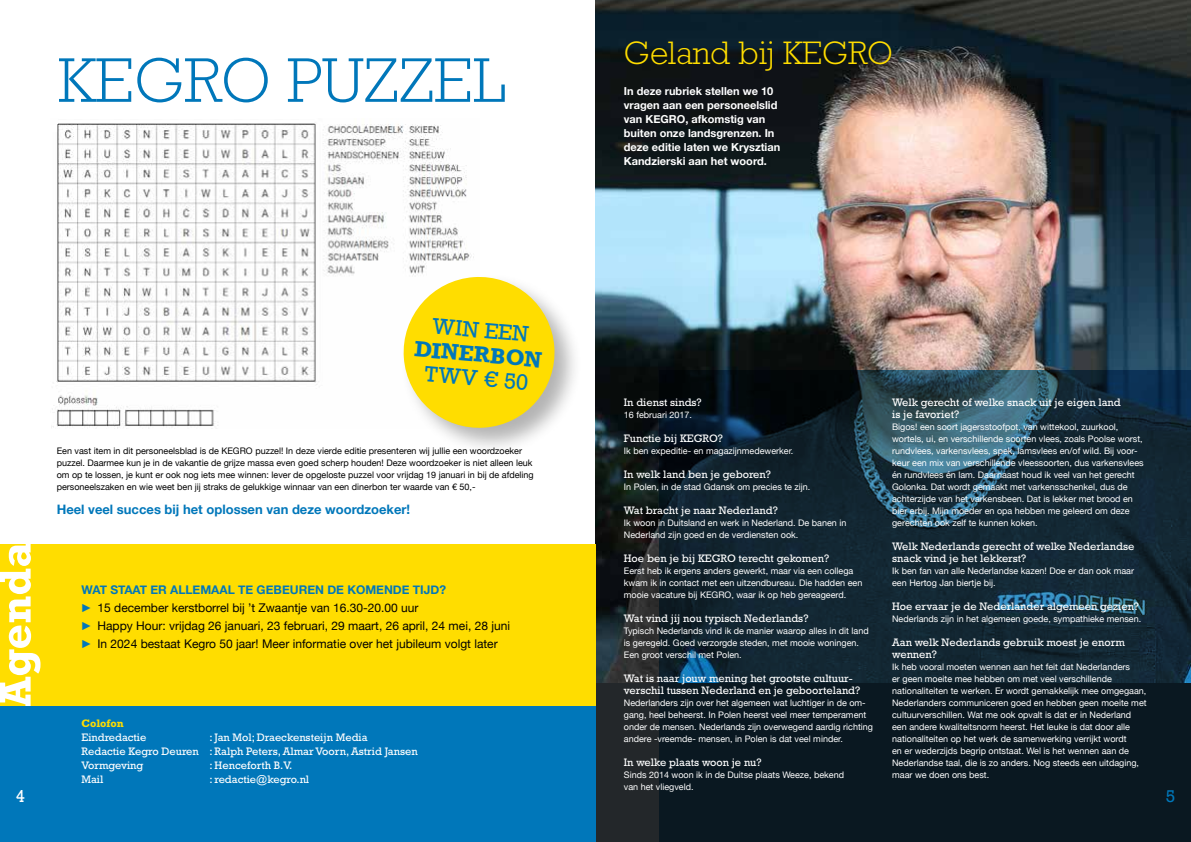
<style>
.page{position:relative;width:1191px;height:842px;background:#fff}
.page>*{position:absolute;margin:0;border:0;box-sizing:border-box;transform-origin:0 0}
.t1{font:300 64px "Rockwell Std";color:#0077ba}
.t2{font:300 33px "Rockwell Std";color:#fd0}
.t3{font:20.7px "Rockwell";color:#0077ba}
.t4{font:700 20.7px "Rockwell";color:#0077ba}
.t5{font:16px "Rockwell";color:#fff}
.t6{font:16px "Rockwell";color:#0077ba}
.t7{font:700 13px "Helvetica Neue";color:#0077ba}
.t8{font:12px/18px "Helvetica Neue";color:#000}
.t9{font:11px/12px "Rockwell Std";color:#fff}
.t10{font:700 11px/14px "Helvetica Neue";color:#fff}
.t11{font:700 11px "Rockwell Std";color:#fd0}
.t12{font:9px/12px "Helvetica Neue";color:#fff}
.t13{font:9px/12px "Helvetica Neue";color:#000}
.s1{font-weight:700;color:#0077ba}
.s2{font-family:"Klavika Arrows";font-weight:700;color:#0077ba}
</style>
<div class="page">
<div style="left:557px;top:667px;width:634px;height:175px;background:#23272a"></div>
<img style="left:595px;top:0;width:596px;height:682px">
<svg style="left:660px;top:370px;width:531px;height:472px;background:#112531"></svg>
<div style="left:0;top:544px;width:595px;height:164px;background:#fd0"></div>
<svg style="left:0;top:544px;width:41px;height:162px"></svg>
<div style="left:0;top:706px;width:596px;height:136px;background:#0077ba"></div>
<img style="left:51px;top:123px;width:423px;height:306px">
<div style="left:400px;top:273px;width:183px;height:183px;background:#000;opacity:.3"></div>
<svg style="left:401px;top:274px;width:156px;height:156px"></svg>
<h1 class="t1" style="left:58px;top:44px;width:449px">KEGRO PUZZEL</h1>
<h3 class="t5" style="left:16px;top:787px;width:11px">4</h3>
<h3 class="t3" style="left:433px;top:313px;width:99px;rotate:5deg">WIN EEN</h3>
<h3 class="t4" style="left:416px;top:335px;width:129px;rotate:5deg">DINERBON</h3>
<h3 class="t3" style="left:425px;top:361px;width:106px;rotate:5deg">TWV € 50</h3>
<p class="t13" style="left:57px;top:446px;width:478px">Een vast item in dit personeelsblad is de KEGRO puzzel! In deze vierde editie presenteren wij jullie een woordzoeker puzzel. Daarmee kun je in de vakantie de grijze massa even goed scherp houden! Deze woordzoeker is niet alleen leuk om op te lossen, je kunt er ook nog iets mee winnen: lever de opgeloste puzzel voor vrijdag 19 januari in bij de afdeling personeelszaken en wie weet ben jij straks de gelukkige winnaar van een dinerbon ter waarde van € 50,-</p>
<h3 class="t7" style="left:57px;top:500px;width:355px">Heel veel succes bij het oplossen van deze woordzoeker!</h3>
<p class="t8" style="left:81px;top:581px;width:430px"><span class="s1">WAT STAAT ER ALLEMAAL TE GEBEUREN DE KOMENDE TIJD?<br></span><span class="s2">1</span> 15 december kerstborrel bij ’t Zwaantje van 16.30-20.00 uur<br><span class="s2">1</span> Happy Hour: vrijdag 26 januari, 23 februari, 29 maart, 26 april, 24 mei, 28 juni <span class="s2">1</span> In 2024 bestaat Kegro 50 jaar! Meer informatie over het jubileum volgt later</p>
<p class="t11" style="left:81px;top:717px;width:44px">Colofon</p>
<p class="t9" style="left:81px;top:731px;width:66px">Eindredactie</p>
<p class="t9" style="left:81px;top:730px;width:338px;line-height:14px;text-indent:128px">: Jan Mol; Draeckensteijn Media<br>Redactie Kegro Deuren : Ralph Peters, Almar Voorn, Astrid Jansen<br>Vormgeving</p>
<p class="t9" style="left:209px;top:759px;width:84px">: Henceforth B.V.</p>
<p class="t9" style="left:81px;top:773px;width:23px">Mail</p>
<p class="t9" style="left:209px;top:773px;width:101px">: redactie@kegro.nl</p>
<h2 class="t2" style="left:624px;top:34px;width:270px">Geland bij KEGRO</h2>
<p class="t10" style="left:624px;top:84px;width:158px">In deze rubriek stellen we 10 vragen aan een personeelslid van KEGRO, afkomstig van buiten onze landsgrenzen. In deze editie laten we Krysztian<br>Kandzierski aan het woord.</p>
<p class="t9" style="left:624px;top:397px;width:79px">In dienst sinds?</p>
<p class="t12" style="left:624px;top:410px;width:70px">16 februari 2017.</p>
<p class="t9" style="left:624px;top:433px;width:101px">Functie bij KEGRO?</p>
<p class="t12" style="left:624px;top:446px;width:171px">Ik ben expeditie- en magazijnmedewerker.</p>
<p class="t9" style="left:624px;top:469px;width:148px">In welk land ben je geboren?</p>
<p class="t12" style="left:624px;top:482px;width:188px">In Polen, in de stad Gdansk om precies te zijn.</p>
<p class="t9" style="left:624px;top:505px;width:156px">Wat bracht je naar Nederland?</p>
<p class="t12" style="left:624px;top:518px;width:224px">Ik woon in Duitsland en werk in Nederland. De banen in<br>Nederland zijn goed en de verdiensten ook.</p>
<p class="t9" style="left:624px;top:553px;width:207px">Hoe ben je bij KEGRO terecht gekomen?</p>
<p class="t12" style="left:624px;top:566px;width:240px">Eerst heb ik ergens anders gewerkt, maar via een collega kwam ik in contact met een uitzendbureau. Die hadden een mooie vacature bij KEGRO, waar ik op heb gereageerd.</p>
<p class="t9" style="left:624px;top:613px;width:186px">Wat vind jij nou typisch Nederlands?</p>
<p class="t12" style="left:624px;top:626px;width:246px">Typisch Nederlands vind ik de manier waarop alles in dit land is geregeld. Goed verzorgde steden, met mooie woningen.<br>Een groot verschil met Polen.</p>
<p class="t9" style="left:624px;top:673px;width:238px">Wat is naar jouw mening het grootste cultuur&shy;verschil tussen Nederland en je geboorteland?</p>
<p class="t12" style="left:624px;top:698px;width:251px">Nederlanders zijn over het algemeen wat luchtiger in de om&shy;gang, heel beheerst. In Polen heerst veel meer temperament onder de mensen. Nederlands zijn overwegend aardig richting andere -vreemde- mensen, in Polen is dat veel minder.</p>
<p class="t9" style="left:624px;top:757px;width:139px">In welke plaats woon je nu?</p>
<p class="t12" style="left:624px;top:770px;width:222px">Sinds 2014 woon ik in de Duitse plaats Weeze, bekend van het vliegveld.</p>
<p class="t9" style="left:892px;top:397px;width:230px">Welk gerecht of welke snack uit je eigen land is je favoriet?</p>
<p class="t12" style="left:892px;top:422px;width:253px">Bigos! een soort jagersstoofpot, van wittekool, zuurkool, wortels, ui, en verschillende soorten vlees, zoals Poolse worst, rundvlees, varkensvlees, spek, lamsvlees en/of wild. Bij voor&shy;keur een mix van verschillende vleessoorten, dus varkensvlees én rundvlees én lam. Daarnaast houd ik veel van het gerecht Golonka. Dat wordt gemaakt met varkensschenkel, dus de achterzijde van het varkensbeen. Dat is lekker met brood en bier erbij. Mijn moeder en opa hebben me geleerd om deze gerechten ook zelf te kunnen koken.</p>
<p class="t9" style="left:892px;top:541px;width:244px">Welk Nederlands gerecht of welke Nederlandse snack vind je het lekkerst?</p>
<p class="t12" style="left:892px;top:566px;width:243px">Ik ben fan van alle Nederlandse kazen! Doe er dan ook maar een Hertog Jan biertje bij.</p>
<p class="t9" style="left:892px;top:601px;width:248px">Hoe ervaar je de Nederlander algemeen gezien?</p>
<p class="t12" style="left:892px;top:614px;width:251px">Nederlands zijn in het algemeen goede, sympathieke mensen.</p>
<p class="t9" style="left:892px;top:637px;width:234px">Aan welk Nederlands gebruik moest je enorm wennen?</p>
<p class="t12" style="left:892px;top:662px;width:256px">Ik heb vooral moeten wennen aan het feit dat Nederlanders<br>er geen moeite mee hebben om met veel verschillende nationaliteiten te werken. Er wordt gemakkelijk mee omgegaan, Nederlanders communiceren goed en hebben geen moeite met cultuurverschillen. Wat me ook opvalt is dat er in Nederland een andere kwaliteitsnorm heerst. Het leuke is dat door alle nationaliteiten op het werk de samenwerking verrijkt wordt<br>en er wederzijds begrip ontstaat. Wel is het wennen aan de Nederlandse taal, die is zo anders. Nog steeds een uitdaging, maar we doen ons best.</p>
<h3 class="t6" style="left:1165px;top:787px;width:11px">5</h3>
</div>
